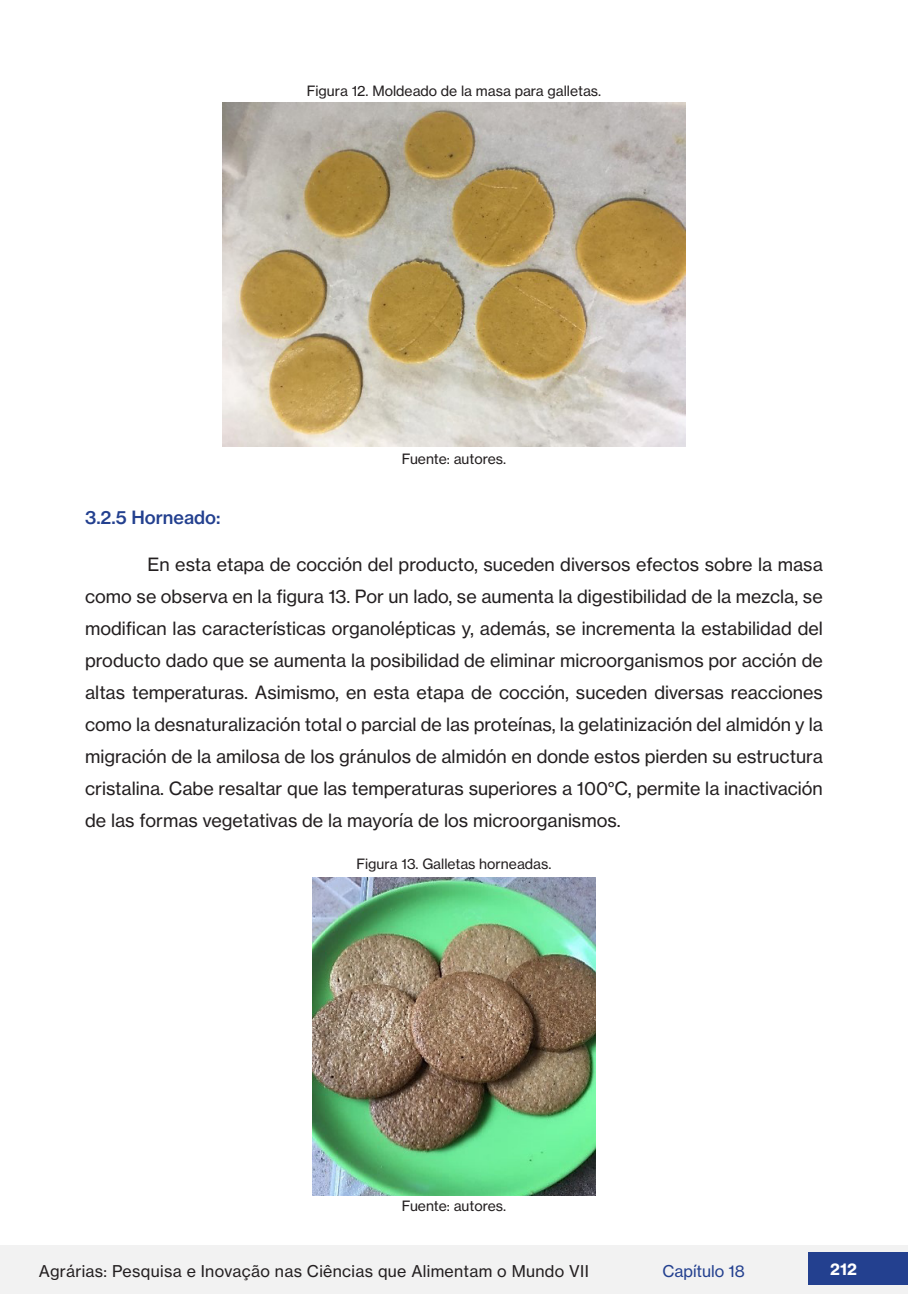
<style>
.page{position:relative;width:908px;height:1304px;background:#fff}
.page>*{position:absolute;margin:0;border:0;box-sizing:border-box;transform-origin:0 0}
.CORPO_DO_TEXTO_ATUAL{font:18px/32px "N Haas Grotesk TX Pro 55 Rg";color:#231f20;text-align:justify}
.SUBTITULO_2{font:18px "N Haas Grotesk TX Pro 65 Md";color:#23408f}
.t1{font:16px "N Haas Grotesk TX Pro 55 Rg";letter-spacing:.02em;color:#231f20}
.t2{font:16px "N Haas Grotesk TX Pro 55 Rg";color:#23408f}
.t3{font:16px "N Haas Grotesk TX Pro 75 Bd";color:#fff}
.LEGENDAS_DE_TABELAS{font:14px "N Haas Grotesk TX Pro 55 Rg";color:#231f20}
</style>
<div class="page">
<div style="left:0;top:1245px;width:907px;height:49px;background:#f2f2f2"></div>
<div style="left:808px;top:1252px;width:99px;height:33px;background:#23408f"></div>
<img style="left:222px;top:103px;width:463px;height:344px">
<img style="left:312px;top:877px;width:283px;height:319px">
<p class="LEGENDAS_DE_TABELAS" style="left:306px;top:82px;width:296px">Figura 12. Moldeado de la masa para galletas.</p>
<p class="LEGENDAS_DE_TABELAS" style="left:401px;top:450px;width:106px">Fuente: autores.</p>
<p class="SUBTITULO_2" style="left:85px;top:507px;width:137px">3.2.5 Horneado:</p>
<p class="CORPO_DO_TEXTO_ATUAL" style="left:85px;top:548px;width:739px;text-indent:62px">En esta etapa de cocción del producto, suceden diversos efectos sobre la masa como se observa en la figura 13. Por un lado, se aumenta la digestibilidad de la mezcla, se modifican las características organolépticas y, además, se incrementa la estabilidad del producto dado que se aumenta la posibilidad de eliminar microorganismos por acción de altas temperaturas. Asimismo, en esta etapa de cocción, suceden diversas reacciones como la desnaturalización total o parcial de las proteínas, la gelatinización del almidón y la migración de la amilosa de los gránulos de almidón en donde estos pierden su estructura cristalina. Cabe resaltar que las temperaturas superiores a 100°C, permite la inactivación de las formas vegetativas de la mayoría de los microorganismos.</p>
<p class="LEGENDAS_DE_TABELAS" style="left:356px;top:856px;width:196px">Figura 13. Galletas horneadas.</p>
<p class="LEGENDAS_DE_TABELAS" style="left:401px;top:1197px;width:106px">Fuente: autores.</p>
<p class="t1" style="left:39px;top:1261px;width:551px">Agrárias: Pesquisa e Inovação nas Ciências que Alimentam o Mundo VII</p>
<p class="t2" style="left:662px;top:1261px;width:84px">Capítulo 18</p>
<p class="t3" style="left:829px;top:1259px;width:28px">212</p>
</div>
